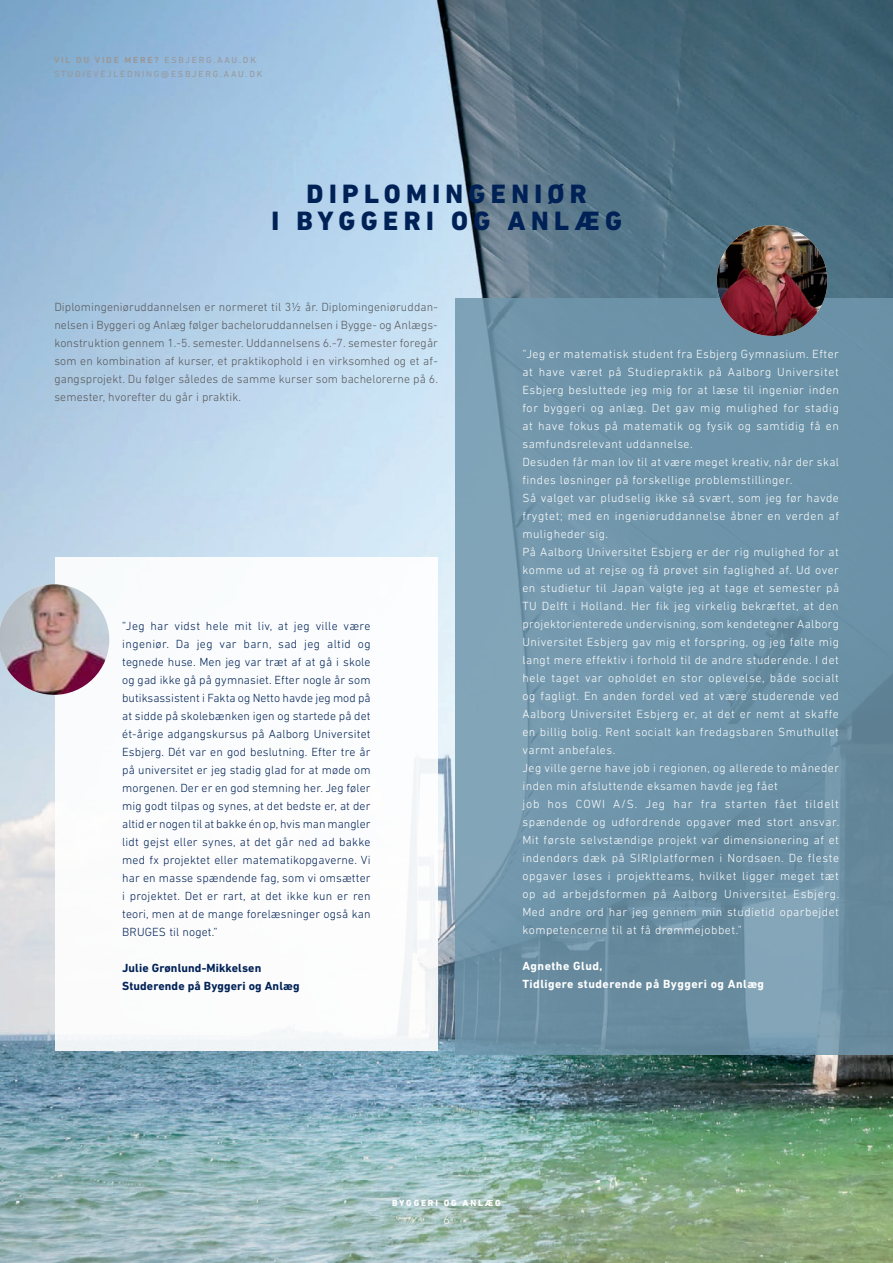
<style>
.page{position:relative;width:893px;height:1263px;background:#fff}
.page>*{position:absolute;margin:0;border:0;box-sizing:border-box;transform-origin:0 0}
.t1{font:800 27px/27px "DIN Next LT Pro";letter-spacing:.2em;color:#002156;text-align:center}
.t2{font:300 12.75px "DIN Next LT Pro";color:#fff}
.t3{font:300 12px/18px "DIN Next LT Pro";letter-spacing:.04em;color:#fff}
.t4{font:300 12px/18px "DIN Next LT Pro";letter-spacing:.01em;color:#002156;text-align:justify}
.t5{font:300 12px/18px "DIN Next LT Pro";letter-spacing:.01em;color:#57585a;text-align:justify}
.t6{font:700 12px/18px "DIN Next LT Pro";letter-spacing:.01em;color:#002156}
.t7{font:700 12px/18px "DIN Next LT Pro";letter-spacing:.04em;color:#fff}
.t8{font:9px/13.5px "DIN Next LT Pro";letter-spacing:.2em;color:#97999c}
.t9{font:800 9px "DIN Next LT Pro";letter-spacing:.2em;color:#fff}
.s1{font-weight:700}
</style>
<div class="page">
<img style="left:0;top:0;width:893px;height:1263px">
<svg style="left:455px;top:298px;width:438px;height:756px;background:#6f94a8"></svg>
<img style="left:717px;top:225px;width:110px;height:111px;border-radius:55px">
<div style="left:55px;top:557px;width:382px;height:493px;background:#fff"></div>
<img style="left:0;top:584px;width:109px;height:111px">
<p class="t8" style="left:54px;top:53px;width:210px"><span class="s1">VIL DU VIDE MERE?</span> ESBJERG.AAU.DK<br>STUDIEVEJLEDNING@ESBJERG.AAU.DK</p>
<h1 class="t1" style="left:271px;top:180px;width:352px">DIPLOMINGENIØR<br>I BYGGERI OG ANLÆG</h1>
<p class="t5" style="left:54px;top:297px;width:385px">Diplomingeniøruddannelsen er normeret til 3½ år. Diplomingeniøruddan&shy;nelsen i Byggeri og Anlæg følger bacheloruddannelsen i Bygge- og Anlægs&shy;konstruktion gennem 1.-5. semester. Uddannelsens 6.-7. semester foregår som en kombination af kurser, et praktikophold i en virksomhed og et af&shy;gangsprojekt. Du følger således de samme kurser som bachelorerne på 6. semester, hvorefter du går i praktik.</p>
<p class="t4" style="left:122px;top:617px;width:250px">”Jeg har vidst hele mit liv, at jeg ville være ingeniør. Da jeg var barn, sad jeg altid og tegnede huse. Men jeg var træt af at gå i skole og gad ikke gå på gymnasiet. Efter nogle år som butiksassistent i Fakta og Netto havde jeg mod på at sidde på skolebænken igen og startede på det ét-årige adgangskursus på Aalborg Universitet Esbjerg. Dét var en god beslutning. Efter tre år på universitet er jeg stadig glad for at møde om morgenen. Der er en god stemning her. Jeg føler mig godt tilpas og synes, at det bedste er, at der altid er nogen til at bakke én op, hvis man mangler lidt gejst eller synes, at det går ned ad bakke med fx projektet eller matematikopgaverne. Vi har en masse spændende fag, som vi omsætter i projektet. Det er rart, at det ikke kun er ren teori, men at de mange forelæsninger også kan BRUGES til noget.”</p>
<p class="t6" style="left:122px;top:959px;width:179px">Julie Grønlund-Mikkelsen<br>Studerende på Byggeri og Anlæg</p>
<p class="t3" style="left:522px;top:344px;width:318px">”Jeg er matematisk student fra Esbjerg Gymnasium. Efter at have været på Studiepraktik på Aalborg Universitet Esbjerg besluttede jeg mig for at læse til ingeniør inden for byggeri og anlæg. Det gav mig mulighed for stadig at have fokus på matematik og fysik og samtidig få en samfundsrelevant uddannelse.<br>Desuden får man lov til at være meget kreativ, når der skal findes løsninger på forskellige problemstillinger.<br>Så valget var pludselig ikke så svært, som jeg før havde frygtet; med en ingeniøruddannelse åbner en verden af muligheder sig.<br>På Aalborg Universitet Esbjerg er der rig mulighed for at komme ud at rejse og få prøvet sin faglighed af. Ud over en studietur til Japan valgte jeg at tage et semester på TU Delft i Holland. Her fik jeg virkelig bekræftet, at den projektorienterede undervisning, som kendetegner Aalborg Universitet Esbjerg gav mig et forspring, og jeg følte mig langt mere effektiv i forhold til de andre studerende. I det hele taget var opholdet en stor oplevelse, både socialt og fagligt. En anden fordel ved at være studerende ved Aalborg Universitet Esbjerg er, at det er nemt at skaffe en billig bolig. Rent socialt kan fredagsbaren Smuthullet varmt anbefales.<br>Jeg ville gerne have job i regionen, og allerede to måneder inden min afsluttende eksamen havde jeg fået<br>job hos COWI A/S. Jeg har fra starten fået tildelt spændende og udfordrende opgaver med stort ansvar.<br>Mit første selvstændige projekt var dimensionering af et indendørs dæk på SIRIplatformen i Nordsøen. De fleste opgaver løses i projektteams, hvilket ligger meget tæt op ad arbejdsformen på Aalborg Universitet Esbjerg.<br>Med andre ord har jeg gennem min studietid oparbejdet kompetencerne til at få drømmejobbet.”</p>
<p class="t7" style="left:522px;top:957px;width:243px">Agnethe Glud,<br>Tidligere studerende på Byggeri og Anlæg</p>
<p class="t9" style="left:392px;top:1198px;width:110px">BYGGERI OG ANLÆG</p>
<p class="t2" style="left:443px;top:1212px;width:8px">6</p>
</div>
